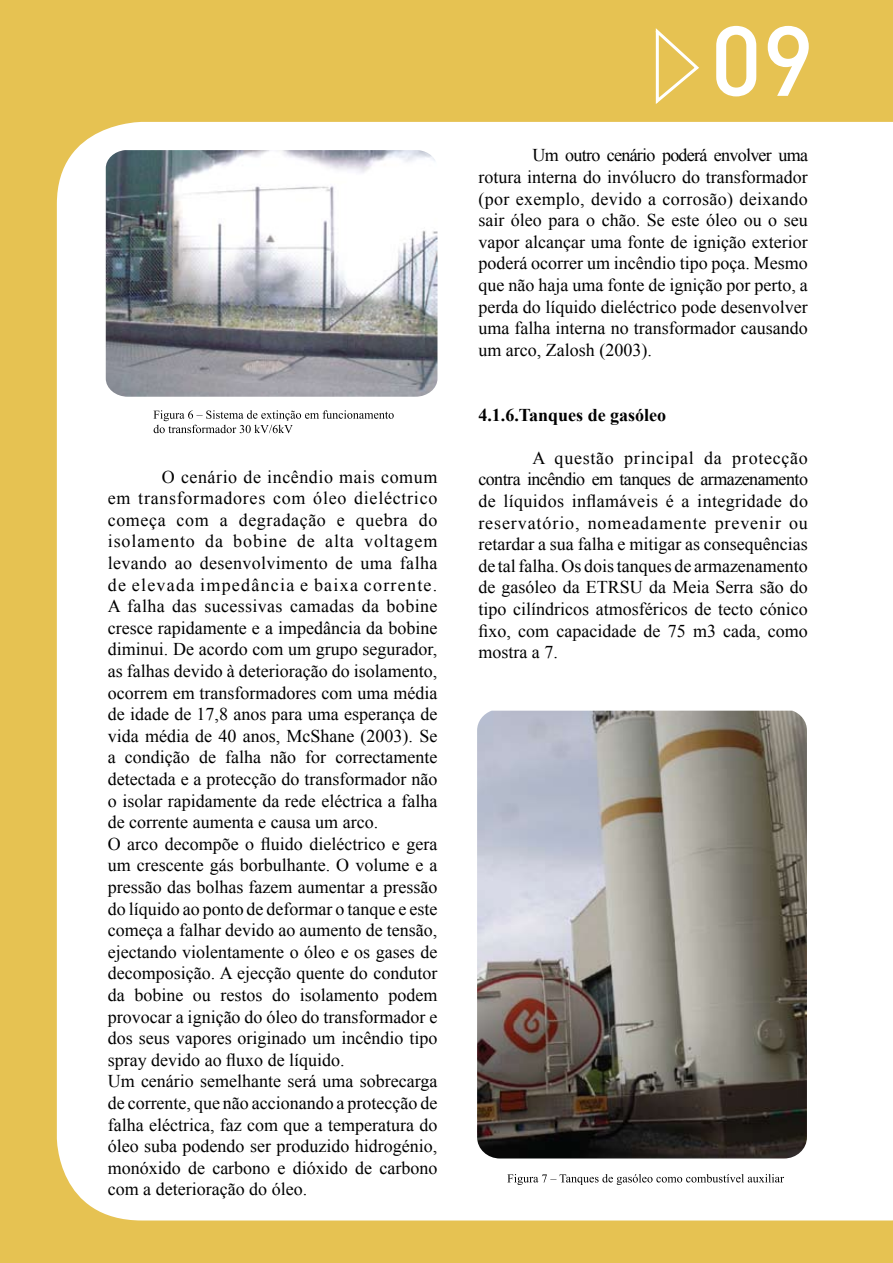
<style>
.page{position:relative;width:893px;height:1263px;background:#fff}
.page>*{position:absolute;margin:0;border:0;box-sizing:border-box;transform-origin:0 0}
.t1{font:500 97.5px "DIN";color:#fff}
.t2{font:18px/21.6px "Times New Roman";color:#000;text-align:justify}
.t3{font:700 18px "Times New Roman";color:#000}
</style>
<div class="page">
<div style="left:14px;top:0;width:879px;height:1263px;background:#e6c252"></div>
<div style="left:57px;top:122px;width:836px;height:1098px;background:#fff"></div>
<div style="left:1px;top:0;width:22px;height:1263px;background:#e6c252"></div>
<img style="left:106px;top:150px;width:331px;height:247px">
<img style="left:477px;top:711px;width:330px;height:447px">
<svg style="left:153px;top:410px;width:241px;height:23px;background:#dcdcdc"></svg>
<svg style="left:507px;top:1174px;width:277px;height:11px;background:#d2d2d2"></svg>
<svg style="left:655px;top:28px;width:44px;height:76px"></svg>
<p class="t2" style="left:108px;top:465px;width:331px;text-align:left;text-indent:54px">O cenário de incêndio mais comum em transformadores com óleo dieléctrico começa com a degradação e quebra do isolamento da bobine de alta voltagem levando ao desenvolvimento de uma falha de elevada impedância e baixa corrente.<br>A falha das sucessivas camadas da bobine cresce rapidamente e a impedância da bobine diminui. De acordo com um grupo segurador, as falhas devido à deterioração do isolamento, ocorrem em transformadores com uma média de idade de 17,8 anos para uma esperança de vida média de 40 anos, McShane (2003). Se a condição de falha não for correctamente detectada e a protecção do transformador não o isolar rapidamente da rede eléctrica a falha de corrente aumenta e causa um arco.<br>O arco decompõe o fluido dieléctrico e gera um crescente gás borbulhante. O volume e a pressão das bolhas fazem aumentar a pressão do líquido ao ponto de deformar o tanque e este começa a falhar devido ao aumento de tensão, ejectando violentamente o óleo e os gases de decomposição. A ejecção quente do condutor da bobine ou restos do isolamento podem provocar a ignição do óleo do transformador e dos seus vapores originado um incêndio tipo spray devido ao fluxo de líquido.<br>Um cenário semelhante será uma sobrecarga de corrente, que não accionando a protecção de falha eléctrica, faz com que a temperatura do óleo suba podendo ser produzido hidrogénio, monóxido de carbono e dióxido de carbono com a deterioração do óleo.</p>
<h1 class="t1" style="left:710px;top:-2px;width:105px">09</h1>
<p class="t2" style="left:478px;top:144px;width:331px;text-indent:54px">Um outro cenário poderá envolver uma rotura interna do invólucro do transformador (por exemplo, devido a corrosão) deixando sair óleo para o chão. Se este óleo ou o seu vapor alcançar uma fonte de ignição exterior poderá ocorrer um incêndio tipo poça. Mesmo que não haja uma fonte de ignição por perto, a perda do líquido dieléctrico pode desenvolver uma falha interna no transformador causando um arco, Zalosh (2003).</p>
<p class="t3" style="left:478px;top:402px;width:189px">4.1.6.Tanques de gasóleo</p>
<p class="t2" style="left:478px;top:447px;width:331px;text-indent:54px">A questão principal da protecção contra incêndio em tanques de armazenamento de líquidos inflamáveis é a integridade do reservatório, nomeadamente prevenir ou retardar a sua falha e mitigar as consequências de tal falha. Os dois tanques de armazenamento de gasóleo da ETRSU da Meia Serra são do tipo cilíndricos atmosféricos de tecto cónico fixo, com capacidade de 75 m3 cada, como mostra a 7.</p>
</div>
